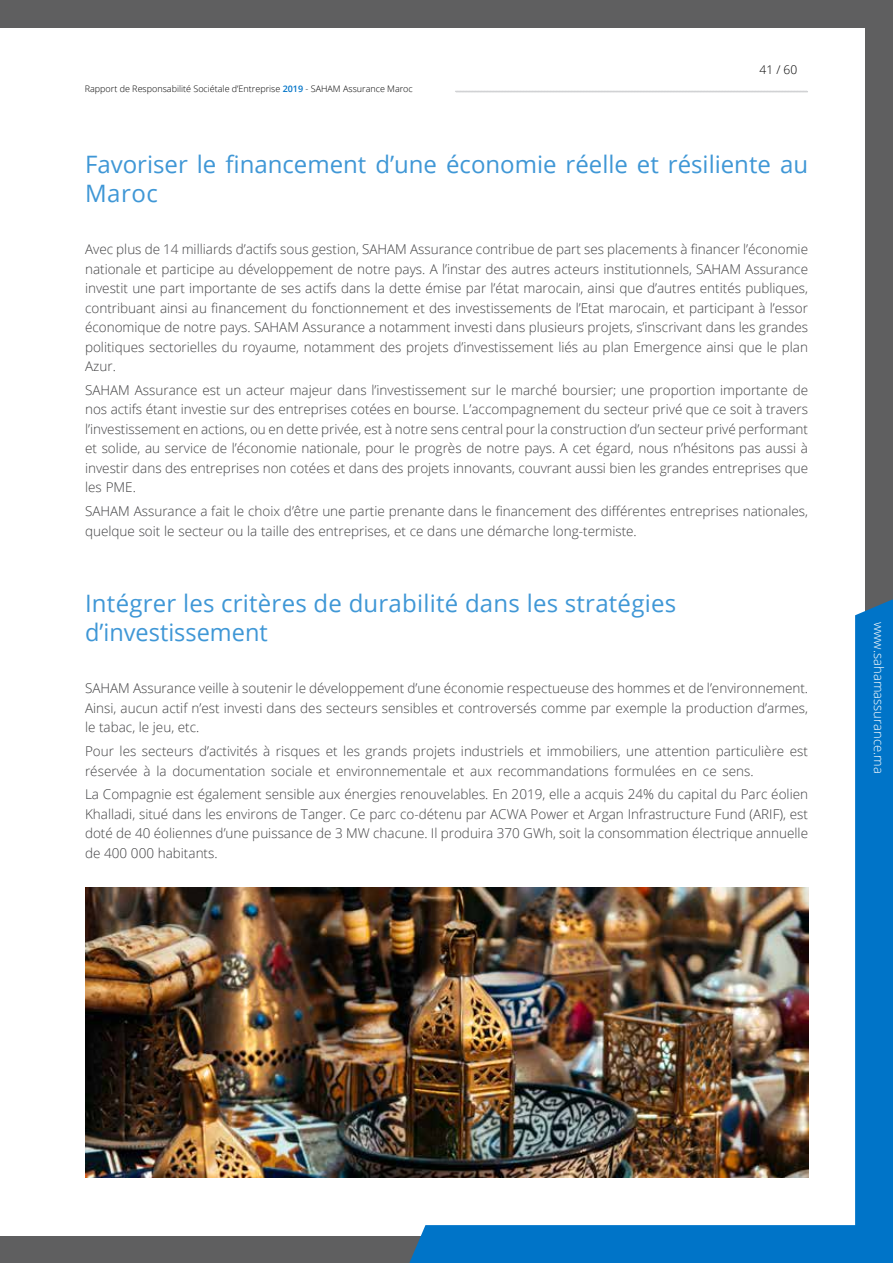
<style>
.page{position:relative;width:893px;height:1263px;background:#5f5f60}
.page>*{position:absolute;margin:0;border:0;box-sizing:border-box;transform-origin:0 0}
.t1{font:24px/28.8px "Open Sans";color:#3f97d6}
.t2{font:300 13.5px/19.5px "Open Sans";color:#404042;text-align:justify}
.t3{font:300 13.05px "Open Sans";color:#fff}
.t4{font:300 12px "Open Sans";color:#000}
.t5{font:300 9px "Open Sans";color:#000}
.s1{font-weight:600;color:#0074c8}
</style>
<div class="page">
<div style="left:0;top:28px;width:865px;height:1207px;background:#fff"></div>
<svg style="left:404px;top:599px;width:489px;height:664px"></svg>
<svg style="left:455px;top:90px;width:353px;height:3px"></svg>
<img style="left:85px;top:887px;width:723px;height:291px">
<p class="t5" style="left:85px;top:82px;width:330px">Rapport de Responsabilité Sociétale d’Entreprise <span class="s1">2019</span> - SAHAM Assurance Maroc</p>
<p class="t4" style="left:759px;top:61px;width:39px">41 / 60</p>
<h1 class="t1" style="left:85px;top:149px;width:724px">Favoriser le financement d’une économie réelle et résiliente au<br>Maroc</h1>
<p class="t2" style="left:85px;top:239px;width:725px">Avec plus de 14 milliards d’actifs sous gestion, SAHAM Assurance contribue de part ses placements à financer l’économie nationale et participe au développement de notre pays. A l’instar des autres acteurs institutionnels, SAHAM Assurance investit une part importante de ses actifs dans la dette émise par l’état marocain, ainsi que d’autres entités publiques, contribuant ainsi au financement du fonctionnement et des investissements de l’Etat marocain, et participant à l’essor économique de notre pays. SAHAM Assurance a notamment investi dans plusieurs projets, s’inscrivant dans les grandes politiques sectorielles du royaume, notamment des projets d’investissement liés au plan Emergence ainsi que le plan Azur.</p>
<p class="t2" style="left:85px;top:380px;width:725px">SAHAM Assurance est un acteur majeur dans l’investissement sur le marché boursier; une proportion importante de nos actifs étant investie sur des entreprises cotées en bourse. L’accompagnement du secteur privé que ce soit à travers l’investissement en actions, ou en dette privée, est à notre sens central pour la construction d’un secteur privé performant et solide, au service de l’économie nationale, pour le progrès de notre pays. A cet égard, nous n’hésitons pas aussi à investir dans des entreprises non cotées et dans des projets innovants, couvrant aussi bien les grandes entreprises que les PME.</p>
<p class="t2" style="left:85px;top:501px;width:724px">SAHAM Assurance a fait le choix d’être une partie prenante dans le financement des différentes entreprises nationales, quelque soit le secteur ou la taille des entreprises, et ce dans une démarche long-termiste.</p>
<h1 class="t1" style="left:85px;top:588px;width:593px">Intégrer les critères de durabilité dans les stratégies d’investissement</h1>
<p class="t2" style="left:85px;top:678px;width:725px">SAHAM Assurance veille à soutenir le développement d’une économie respectueuse des hommes et de l’environnement.<br>Ainsi, aucun actif n’est investi dans des secteurs sensibles et controversés comme par exemple la production d’armes, le tabac, le jeu, etc.</p>
<p class="t2" style="left:85px;top:741px;width:725px">Pour les secteurs d’activités à risques et les grands projets industriels et immobiliers, une attention particulière est réservée à la documentation sociale et environnementale et aux recommandations formulées en ce sens.</p>
<p class="t2" style="left:85px;top:784px;width:725px">La Compagnie est également sensible aux énergies renouvelables. En 2019, elle a acquis 24% du capital du Parc éolien Khalladi, situé dans les environs de Tanger. Ce parc co-détenu par ACWA Power et Argan Infrastructure Fund (ARIF), est doté de 40 éoliennes d’une puissance de 3 MW chacune. Il produira 370 GWh, soit la consommation électrique annuelle de 400 000 habitants.</p>
<p class="t3" style="left:888px;top:621px;width:153px;rotate:90deg">www.sahamassurance.ma</p>
</div>
